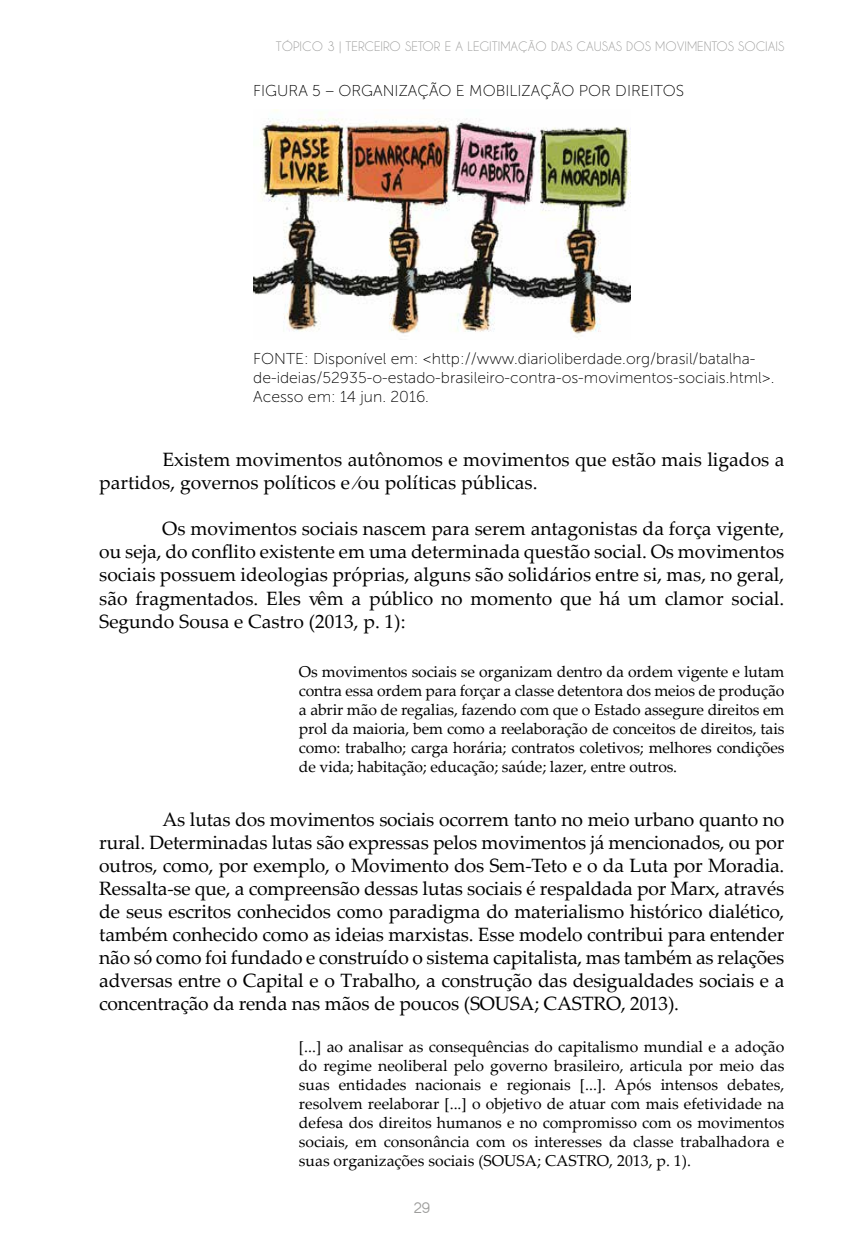
<style>
.page{position:relative;width:844px;height:1241px;background:#fff}
.page>*{position:absolute;margin:0;border:0;box-sizing:border-box;transform-origin:0 0}
.t1{font:19.25px/23.1px "Palatino Linotype";color:#000;text-align:justify}
.t2{font:17.5px "Alcefun Round";color:#9d9d9c}
.t3{font:15.75px/18.9px "Palatino Linotype";letter-spacing:-.005em;color:#000;text-align:justify}
.t4{font:15.75px/18.9px "Museo Sans 100";color:#000}
.t5{font:12.25px "Caviar Dreams";color:#9d9d9c}
</style>
<div class="page">
<img style="left:253px;top:109px;width:377px;height:226px">
<p class="t5" style="left:276px;top:40px;width:510px">TÓPICO 3 | TERCEIRO SETOR E A LEGITIMAÇÃO DAS CAUSAS DOS MOVIMENTOS SOCIAIS</p>
<p class="t4" style="left:253px;top:81px;width:432px">FIGURA 5 – ORGANIZAÇÃO E MOBILIZAÇÃO POR DIREITOS</p>
<p class="t4" style="left:253px;top:349px;width:522px">FONTE: Disponível em: &lt;http://www.diarioliberdade.org/brasil/batalha&shy;de-ideias/52935-o-estado-brasileiro-contra-os-movimentos-sociais.html&gt;.<br>Acesso em: 14 jun. 2016.</p>
<p class="t1" style="left:99px;top:447px;width:686px;text-indent:63px">Existem movimentos autônomos e movimentos que estão mais ligados a partidos, governos políticos e ∕ou políticas públicas.</p>
<p class="t1" style="left:99px;top:516px;width:686px;text-indent:63px">Os movimentos sociais nascem para serem antagonistas da força vigente, ou seja, do conflito existente em uma determinada questão social. Os movimentos sociais possuem ideologias próprias, alguns são solidários entre si, mas, no geral, são fragmentados. Eles vêm a público no momento que há um clamor social.<br>Segundo Sousa e Castro (2013, p. 1):</p>
<p class="t3" style="left:299px;top:661px;width:487px">Os movimentos sociais se organizam dentro da ordem vigente e lutam contra essa ordem para forçar a classe detentora dos meios de produção a abrir mão de regalias, fazendo com que o Estado assegure direitos em prol da maioria, bem como a reelaboração de conceitos de direitos, tais como: trabalho; carga horária; contratos coletivos; melhores condições de vida; habitação; educação; saúde; lazer, entre outros.</p>
<p class="t1" style="left:99px;top:806px;width:686px;text-indent:63px">As lutas dos movimentos sociais ocorrem tanto no meio urbano quanto no rural. Determinadas lutas são expressas pelos movimentos já mencionados, ou por outros, como, por exemplo, o Movimento dos Sem-Teto e o da Luta por Moradia.<br>Ressalta-se que, a compreensão dessas lutas sociais é respaldada por Marx, através de seus escritos conhecidos como paradigma do materialismo histórico dialético, também conhecido como as ideias marxistas. Esse modelo contribui para entender não só como foi fundado e construído o sistema capitalista, mas também as relações adversas entre o Capital e o Trabalho, a construção das desigualdades sociais e a concentração da renda nas mãos de poucos (SOUSA; CASTRO, 2013).</p>
<p class="t3" style="left:299px;top:1036px;width:487px">[...] ao analisar as consequências do capitalismo mundial e a adoção do regime neoliberal pelo governo brasileiro, articula por meio das suas entidades nacionais e regionais [...]. Após intensos debates, resolvem reelaborar [...] o objetivo de atuar com mais efetividade na defesa dos direitos humanos e no compromisso com os movimentos sociais, em consonância com os interesses da classe trabalhadora e suas organizações sociais (SOUSA; CASTRO, 2013, p. 1).</p>
<p class="t2" style="left:413px;top:1197px;width:18px">29</p>
</div>
